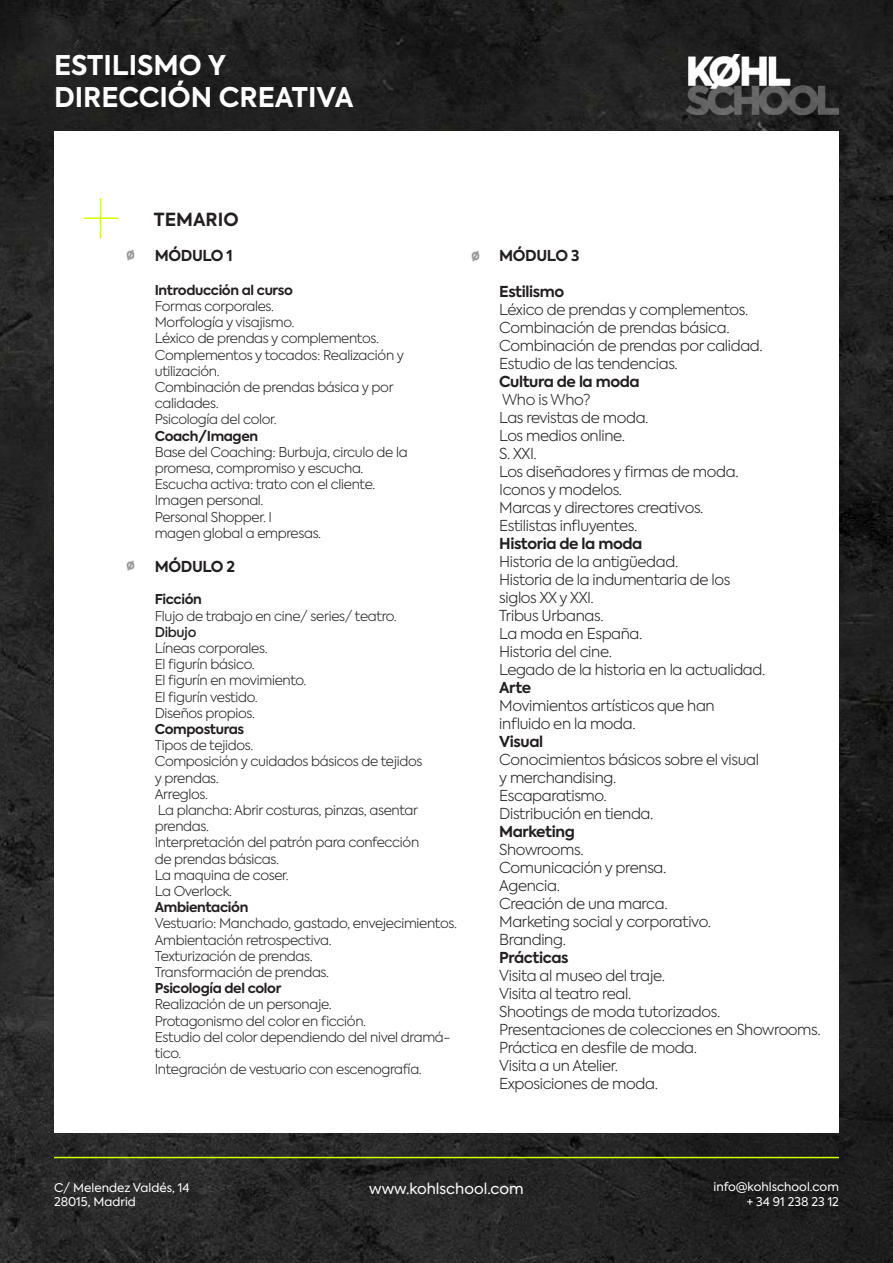
<style>
.page{position:relative;width:893px;height:1263px;background:#fff}
.page>*{position:absolute;margin:0;border:0;box-sizing:border-box;transform-origin:0 0}
.t1{font:700 27px/32.4px "Axiforma";color:#fff}
.t2{font:700 18px "Axiforma";color:#231f20}
.t3{font:300 15px/18px "Axiforma";letter-spacing:-.025em;color:#231f20}
.t4{font:700 15px "Axiforma";letter-spacing:-.025em;color:#231f20}
.t5{font:15px "Axiforma";color:#fff}
.t6{font:300 13.5px/16.2px "Axiforma";letter-spacing:-.025em;color:#231f20}
.t7{font:700 13.5px "Axiforma";letter-spacing:-.025em;color:#231f20}
.t8{font:500 13.5px "Axiforma";letter-spacing:-.025em;color:#231f20}
.t9{font:12px/14.4px "Axiforma";color:#fff;text-align:right}
</style>
<div class="page">
<img style="left:0;top:0;width:893px;height:1263px">
<div style="left:54px;top:131px;width:785px;height:1001px;background:#fff"></div>
<hr style="left:54px;top:1157px;width:785px;height:1px;background:#cf0">
<hr style="left:100px;top:198px;width:1px;height:40px;background:#cf0">
<hr style="left:84px;top:217px;width:34px;height:2px;background:#cf0">
<img style="left:126px;top:250px;width:9px;height:11px">
<img style="left:126px;top:560px;width:9px;height:11px">
<img style="left:686px;top:54px;width:153px;height:61px">
<img style="left:471px;top:251px;width:9px;height:11px">
<h1 class="t1" style="left:54px;top:49px;width:301px">ESTILISMO Y<br>DIRECCIÓN CREATIVA</h1>
<h2 class="t2" style="left:154px;top:207px;width:86px">TEMARIO</h2>
<p class="t4" style="left:155px;top:245px;width:80px">MÓDULO 1</p>
<p class="t7" style="left:155px;top:281px;width:140px">Introducción al curso</p>
<p class="t6" style="left:155px;top:298px;width:251px">Formas corporales.<br>Morfología y visajismo.<br>Léxico de prendas y complementos.<br>Complementos y tocados: Realización y utilización.<br>Combinación de prendas básica y por calidades.<br>Psicología del color.</p>
<p class="t7" style="left:155px;top:426px;width:105px">Coach/Imagen</p>
<p class="t6" style="left:155px;top:444px;width:254px">Base del Coaching: Burbuja, circulo de la promesa, compromiso y escucha.<br>Escucha activa: trato con el cliente.<br>Imagen personal.<br>Personal Shopper. I<br>magen global a empresas.</p>
<p class="t4" style="left:155px;top:556px;width:82px">MÓDULO 2</p>
<p class="t7" style="left:155px;top:590px;width:49px">Ficción</p>
<p class="t6" style="left:155px;top:608px;width:244px">Flujo de trabajo en cine/ series/ teatro.</p>
<p class="t8" style="left:155px;top:623px;width:43px">Dibujo</p>
<p class="t6" style="left:155px;top:640px;width:153px">Líneas corporales.<br>El figurín básico.<br>El figurín en movimiento.<br>El figurín vestido.<br>Diseños propios.</p>
<p class="t7" style="left:155px;top:720px;width:91px">Composturas</p>
<p class="t6" style="left:155px;top:737px;width:269px">Tipos de tejidos.<br>Composición y cuidados básicos de tejidos y prendas.<br>Arreglos.<br>La plancha: Abrir costuras, pinzas, asentar prendas.<br>Interpretación del patrón para confección de prendas básicas.<br>La maquina de coser.<br>La Overlock.</p>
<p class="t7" style="left:155px;top:898px;width:95px">Ambientación</p>
<p class="t6" style="left:155px;top:915px;width:304px">Vestuario: Manchado, gastado, envejecimientos.<br>Ambientación retrospectiva.<br>Texturización de prendas.<br>Transformación de prendas.</p>
<p class="t7" style="left:155px;top:979px;width:128px">Psicología del color</p>
<p class="t6" style="left:155px;top:996px;width:297px">Realización de un personaje.<br>Protagonismo del color en ficción.<br>Estudio del color dependiendo del nivel dramá&shy;tico.<br>Integración de vestuario con escenografía.</p>
<p class="t4" style="left:499px;top:245px;width:82px">MÓDULO 3</p>
<p class="t4" style="left:499px;top:281px;width:67px">Estilismo</p>
<p class="t3" style="left:499px;top:300px;width:265px">Léxico de prendas y complementos.<br>Combinación de prendas básica.<br>Combinación de prendas por calidad.<br>Estudio de las tendencias.</p>
<p class="t4" style="left:499px;top:371px;width:142px">Cultura de la moda</p>
<p class="t3" style="left:499px;top:390px;width:241px">Who is Who?<br>Las revistas de moda.<br>Los medios online.<br>S. XXI.<br>Los diseñadores y firmas de moda.<br>Iconos y modelos.<br>Marcas y directores creativos.<br>Estilistas influyentes.</p>
<p class="t4" style="left:499px;top:533px;width:145px">Historia de la moda</p>
<p class="t3" style="left:499px;top:552px;width:268px">Historia de la antigüedad.<br>Historia de la indumentaria de los siglos XX y XXI.<br>Tribus Urbanas.<br>La moda en España.<br>Historia del cine.<br>Legado de la historia en la actualidad.</p>
<p class="t4" style="left:499px;top:677px;width:34px">Arte</p>
<p class="t3" style="left:499px;top:696px;width:217px">Movimientos artísticos que han influido en la moda.</p>
<p class="t4" style="left:499px;top:731px;width:46px">Visual</p>
<p class="t3" style="left:499px;top:750px;width:261px">Conocimientos básicos sobre el visual y merchandising.<br>Escaparatismo.<br>Distribución en tienda.</p>
<p class="t4" style="left:499px;top:821px;width:77px">Marketing</p>
<p class="t3" style="left:499px;top:840px;width:213px">Showrooms.<br>Comunicación y prensa.<br>Agencia.<br>Creación de una marca.<br>Marketing social y corporativo.<br>Branding.</p>
<p class="t4" style="left:499px;top:947px;width:71px">Prácticas</p>
<p class="t3" style="left:499px;top:966px;width:323px">Visita al museo del traje.<br>Visita al teatro real.<br>Shootings de moda tutorizados.<br>Presentaciones de colecciones en Showrooms.<br>Práctica en desfile de moda.<br>Visita a un Atelier.<br>Exposiciones de moda.</p>
<p class="t9" style="left:54px;top:1181px;width:137px;text-align:left">C/ Melendez Valdés, 14<br>28015, Madrid</p>
<p class="t5" style="left:369px;top:1179px;width:156px">www.kohlschool.com</p>
<p class="t9" style="left:714px;top:1180px;width:127px">info@kohlschool.com + 34 91 238 23 12</p>
</div>
